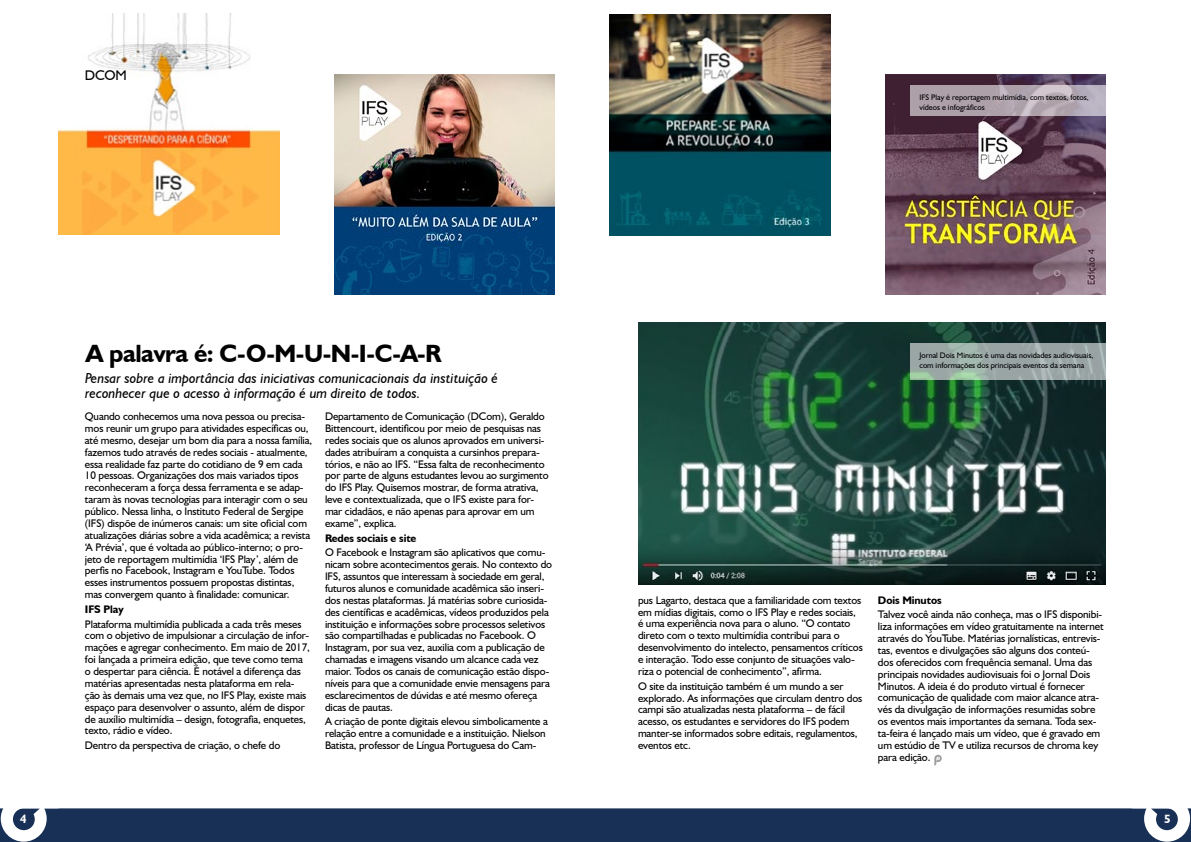
<style>
.page{position:relative;width:1191px;height:842px;background:#fff}
.page>*{position:absolute;margin:0;border:0;box-sizing:border-box;transform-origin:0 0}
.t1{font:700 25px "Humanist 521 BT";letter-spacing:-.02em;color:#020203}
.t2{font:italic 14.5px/15.6px "Humanist 521 BT";color:#020203}
.t3{font:14px "Humanist 521 BT";color:#020203}
.t4{font:700 12px "Humanist 521 BT";color:#fff}
.t5{font:11px/11.9px "Humanist 521 BT";letter-spacing:-.01em;color:#000}
.t6{font:700 11px "Humanist 521 BT";letter-spacing:-.01em;color:#000}
.t7{font:8px/9.6px "Humanist 521 BT";color:#000}
</style>
<div class="page">
<img style="left:59px;top:14px;width:220px;height:220px">
<img style="left:638px;top:322px;width:467px;height:262px">
<svg style="left:910px;top:343px;width:196px;height:37px;background:#9caba7"></svg>
<div style="left:0;top:808px;width:1191px;height:34px;background:#183056"></div>
<svg style="left:1121px;top:808px;width:69px;height:34px"></svg>
<svg style="left:1px;top:808px;width:68px;height:34px"></svg>
<svg style="left:934px;top:755px;width:7px;height:10px"></svg>
<img style="left:885px;top:74px;width:221px;height:221px">
<img style="left:610px;top:15px;width:220px;height:220px">
<img style="left:334px;top:74px;width:221px;height:221px">
<svg style="left:910px;top:85px;width:196px;height:31px;background:#b3a7b0"></svg>
<p class="t3" style="left:85px;top:67px;width:43px">DCOM</p>
<p class="t7" style="left:919px;top:92px;width:171px">IFS Play é reportagem multimídia, com textos, fotos, vídeos e infográficos</p>
<h1 class="t1" style="left:85px;top:338px;width:358px">A palavra é: C-O-M-U-N-I-C-A-R</h1>
<h2 class="t2" style="left:85px;top:369px;width:414px">Pensar sobre a importância das iniciativas comunicacionais da instituição é reconhecer que o acesso à informação é um direito de todos.</h2>
<p class="t5" style="left:325px;top:410px;width:225px">Departamento de Comunicação (DCom), Geraldo Bittencourt, identificou por meio de pesquisas nas redes sociais que os alunos aprovados em universi&shy;dades atribuíram a conquista a cursinhos prepara&shy;tórios, e não ao IFS. “Essa falta de reconhecimento por parte de alguns estudantes levou ao surgimento do IFS Play. Quisemos mostrar, de forma atrativa, leve e contextualizada, que o IFS existe para for&shy;mar cidadãos, e não apenas para aprovar em um exame”, explica.</p>
<p class="t6" style="left:325px;top:531px;width:93px">Redes sociais e site</p>
<p class="t5" style="left:325px;top:546px;width:229px">O Facebook e Instagram são aplicativos que comu&shy;nicam sobre acontecimentos gerais. No contexto do IFS, assuntos que interessam à sociedade em geral, futuros alunos e comunidade acadêmica são inseri&shy;dos nestas plataformas. Já matérias sobre curiosida&shy;des científicas e acadêmicas, vídeos produzidos pela instituição e informações sobre processos seletivos são compartilhadas e publicadas no Facebook. O Instagram, por sua vez, auxilia com a publicação de chamadas e imagens visando um alcance cada vez maior. Todos os canais de comunicação estão dispo&shy;níveis para que a comunidade envie mensagens para esclarecimentos de dúvidas e até mesmo ofereça dicas de pautas.</p>
<p class="t5" style="left:325px;top:715px;width:224px">A criação de ponte digitais elevou simbolicamente a relação entre a comunidade e a instituição. Nielson<br>Batista, professor de Língua Portuguesa do Cam-</p>
<p class="t5" style="left:85px;top:410px;width:229px">Quando conhecemos uma nova pessoa ou precisa&shy;mos reunir um grupo para atividades específicas ou, até mesmo, desejar um bom dia para a nossa família, fazemos tudo através de redes sociais - atualmente, essa realidade faz parte do cotidiano de 9 em cada 10 pessoas. Organizações dos mais variados tipos reconheceram a força dessa ferramenta e se adap&shy;taram às novas tecnologias para interagir com o seu público. Nessa linha, o Instituto Federal de Sergipe (IFS) dispõe de inúmeros canais: um site oficial com atualizações diárias sobre a vida acadêmica; a revista ‘A Prévia’, que é voltada ao público-interno; o pro&shy;jeto de reportagem multimídia ‘IFS Play’, além de perfis no Facebook, Instagram e YouTube. Todos esses instrumentos possuem propostas distintas, mas convergem quanto à finalidade: comunicar.</p>
<p class="t6" style="left:85px;top:602px;width:40px">IFS Play</p>
<p class="t5" style="left:85px;top:618px;width:226px">Plataforma multimídia publicada a cada três meses com o objetivo de impulsionar a circulação de infor&shy;mações e agregar conhecimento. Em maio de 2017, foi lançada a primeira edição, que teve como tema o despertar para ciência. É notável a diferença das matérias apresentadas nesta plataforma em rela&shy;ção às demais uma vez que, no IFS Play, existe mais espaço para desenvolver o assunto, além de dispor de auxílio multimídia – design, fotografia, enquetes, texto, rádio e vídeo.</p>
<p class="t5" style="left:85px;top:739px;width:197px">Dentro da perspectiva de criação, o chefe do</p>
<p class="t7" style="left:919px;top:350px;width:175px">Jornal Dois Minutos é uma das novidades audiovisuais, com informações dos principais eventos da semana</p>
<p class="t5" style="left:638px;top:594px;width:226px">pus Lagarto, destaca que a familiaridade com textos em mídias digitais, como o IFS Play e redes sociais, é uma experiência nova para o aluno. “O contato direto com o texto multimídia contribui para o desenvolvimento do intelecto, pensamentos críticos e interação. Todo esse conjunto de situações valo&shy;riza o potencial de conhecimento”, afirma.</p>
<p class="t5" style="left:638px;top:680px;width:226px">O site da instituição também é um mundo a ser explorado. As informações que circulam dentro dos campi são atualizadas nesta plataforma – de fácil acesso, os estudantes e servidores do IFS podem manter-se informados sobre editais, regulamentos, eventos etc.</p>
<p class="t6" style="left:878px;top:593px;width:65px">Dois Minutos</p>
<p class="t5" style="left:878px;top:608px;width:227px">Talvez você ainda não conheça, mas o IFS disponibi&shy;liza informações em vídeo gratuitamente na internet através do YouTube. Matérias jornalísticas, entrevis&shy;tas, eventos e divulgações são alguns dos conteú&shy;dos oferecidos com frequência semanal. Uma das principais novidades audiovisuais foi o Jornal Dois Minutos. A ideia é do produto virtual é fornecer comunicação de qualidade com maior alcance atra&shy;vés da divulgação de informações resumidas sobre os eventos mais importantes da semana. Toda sex&shy;ta-feira é lançado mais um vídeo, que é gravado em um estúdio de TV e utiliza recursos de chroma key para edição.</p>
<p class="t4" style="left:20px;top:812px;width:8px">4</p>
<p class="t4" style="left:1164px;top:812px;width:8px">5</p>
</div>
